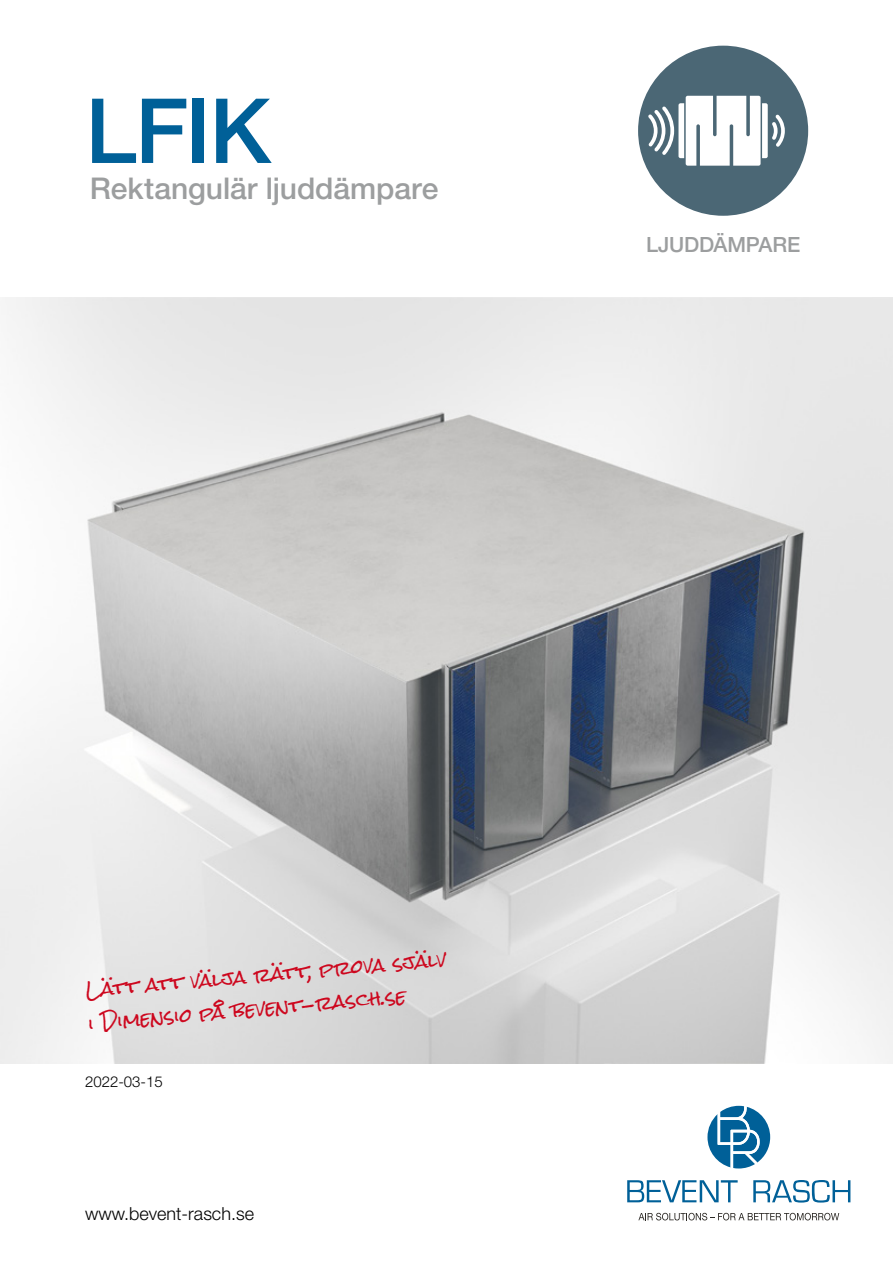
<style>
.page{position:relative;width:893px;height:1263px;background:#fff}
.page>*{position:absolute;margin:0;border:0;box-sizing:border-box;transform-origin:0 0}
.t1{font:500 90px "Helvetica Neue LT Std";color:#006098}
.t2{font:500 30px "Helvetica Neue LT Std";letter-spacing:-.005em;color:#9c9e9f}
.t3{font:500 21px "Helvetica Neue LT Std";letter-spacing:-.01em;color:#9c9e9f}
.t4{font:18px/33px "Rock Salt";color:#cd071e}
.t5{font:300 18px "Helvetica Neue LT Std";color:#000}
.t6{font:300 15px "Helvetica Neue LT Std";color:#000}
</style>
<div class="page">
<div style="left:638px;top:46px;width:170px;height:170px;background:#4b6775;border-radius:50%"></div>
<svg style="left:648px;top:96px;width:137px;height:70px"></svg>
<svg style="left:707px;top:1106px;width:63px;height:62px"></svg>
<svg style="left:627px;top:1180px;width:111px;height:22px"></svg>
<svg style="left:753px;top:1180px;width:97px;height:22px"></svg>
<svg style="left:638px;top:1213px;width:201px;height:7px"></svg>
<img style="left:0;top:298px;width:893px;height:765px">
<h1 class="t1" style="left:85px;top:77px;width:187px">LFIK</h1>
<h2 class="t2" style="left:90px;top:170px;width:350px">Rektangulär ljuddämpare</h2>
<p class="t3" style="left:646px;top:232px;width:156px">LJUDDÄMPARE</p>
<p class="t4" style="left:84px;top:975px;width:364px;rotate:-5deg">Lätt att välja rätt, prova själv i Dimensio på bevent-rasch.se</p>
<p class="t6" style="left:85px;top:1072px;width:79px">2022-03-15</p>
<p class="t5" style="left:85px;top:1203px;width:170px">www.bevent-rasch.se</p>
</div>
